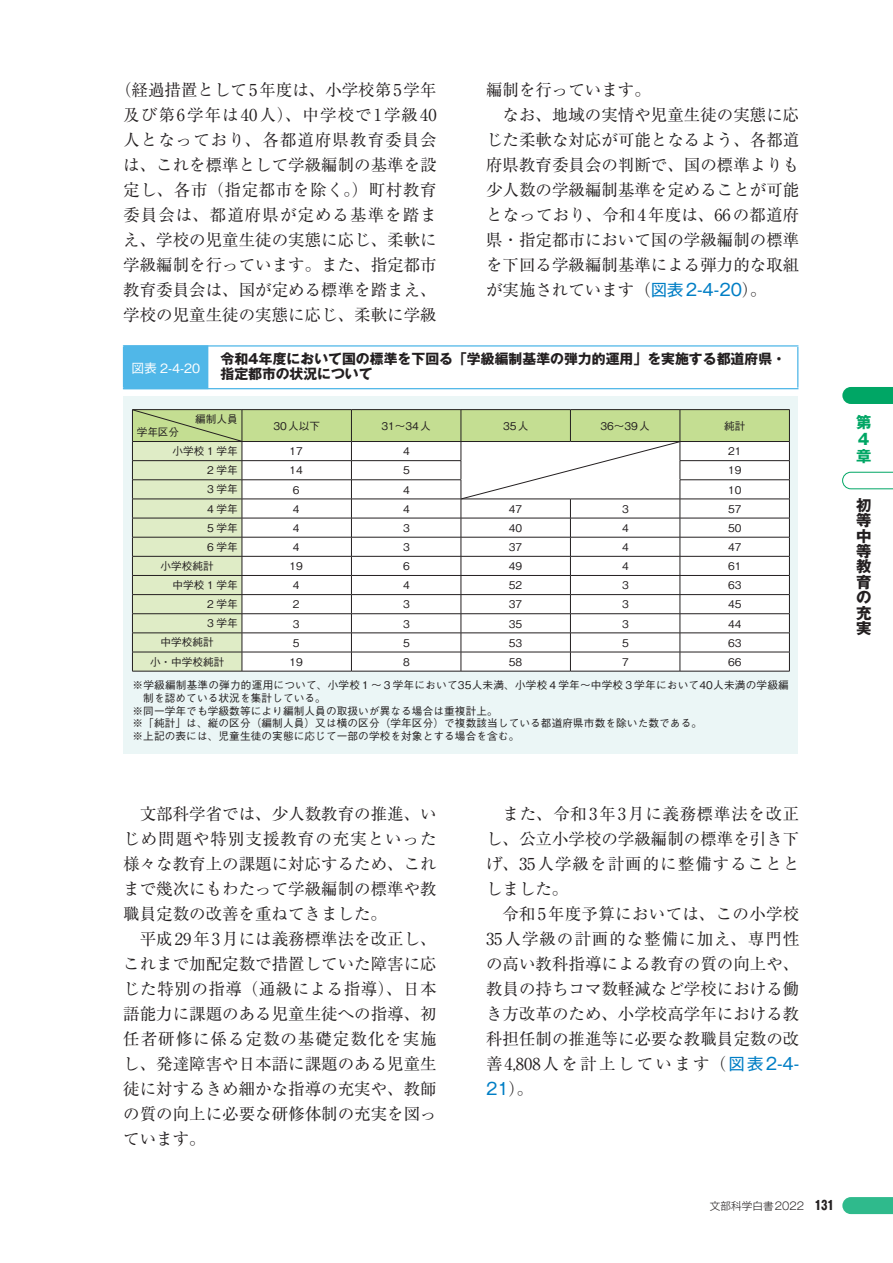
<style>
.page{position:relative;width:893px;height:1263px;background:#fff}
.page>*{position:absolute;margin:0;border:0;box-sizing:border-box;transform-origin:0 0}
.t1{font:16.5px/25px "Ryumin Pro";color:#231f20;text-align:justify}
.t2{font:16.5px "Gothic MB101 Pro";color:#007ec5}
.t3{font:700 15.45px/15.5px "Gothic MB101 Pro";color:#231f20;text-align:justify}
.t4{font:700 15.45px/17.4px "Gothic MB101 Pro";color:#00a665;text-align:justify}
.t5{font:700 13.8px/15.9px "Gothic MB101 Pro";letter-spacing:.005em;color:#231f20}
.t6{font:500 12.75px "Gothic BBB Pro";color:#fff}
.t7{font:500 10.65px/19.2px "Gothic BBB Pr 6 N";letter-spacing:.01em;color:#231f20;text-align:justify}
.t8{font:500 10.65px "Gothic BBB Pro";color:#231f20}
.t9{font:300 10.65px "Gothic MB101 Pro";color:#231f20}
.s1{font-family:"Gothic MB101 Pro";color:#007ec5}
.s2{font-family:"Ryumin Pro";color:#231f20}
.s3{font-weight:700;font-size:12.75px}
</style>
<div class="page">
<svg style="left:842px;top:387px;width:51px;height:17px"></svg>
<svg style="left:842px;top:472px;width:51px;height:17px"></svg>
<svg style="left:842px;top:1197px;width:51px;height:17px"></svg>
<hr style="left:123px;top:345px;width:675px;height:2px;background:#50b7e8">
<hr style="left:123px;top:347px;width:1px;height:41px;background:#50b7e8">
<hr style="left:797px;top:347px;width:1px;height:41px;background:#50b7e8">
<hr style="left:123px;top:388px;width:675px;height:1px;background:#50b7e8">
<div style="left:124px;top:345px;width:84px;height:44px;background:#50b7e8"></div>
<div style="left:124px;top:397px;width:674px;height:357px;background:#ebf6f6"></div>
<hr style="left:132px;top:409px;width:110px;height:1px;background:#231f20">
<hr style="left:242px;top:409px;width:109px;height:1px;background:#231f20">
<hr style="left:351px;top:409px;width:110px;height:1px;background:#231f20">
<hr style="left:461px;top:409px;width:109px;height:1px;background:#231f20">
<hr style="left:570px;top:409px;width:110px;height:1px;background:#231f20">
<hr style="left:680px;top:409px;width:110px;height:1px;background:#231f20">
<hr style="left:132px;top:671px;width:110px;height:1px;background:#231f20">
<hr style="left:242px;top:671px;width:109px;height:1px;background:#231f20">
<hr style="left:351px;top:671px;width:110px;height:1px;background:#231f20">
<hr style="left:461px;top:671px;width:109px;height:1px;background:#231f20">
<hr style="left:570px;top:671px;width:110px;height:1px;background:#231f20">
<hr style="left:680px;top:671px;width:110px;height:1px;background:#231f20">
<svg style="left:132px;top:410px;width:658px;height:261px;background:#e5e9dc"></svg>
<p class="t1" style="left:115px;top:76px;width:323px;text-align:center">（経過措置として5年度は、小学校第5学年及び第6学年は40人）、中学校で1学級40人となっており、各都道府県教育委員会は、これを標準として学級編制の基準を設定し、各市（指定都市を除く。）町村教育委員会は、都道府県が定める基準を踏まえ、学校の児童生徒の実態に応じ、柔軟に学級編制を行っています。また、指定都市教育委員会は、国が定める標準を踏まえ、学校の児童生徒の実態に応じ、柔軟に学級</p>
<p class="t1" style="left:486px;top:76px;width:166px">編制を行っています。</p>
<p class="t1" style="left:502px;top:101px;width:298px">なお、地域の実情や児童生徒の実態に応</p>
<p class="t1" style="left:486px;top:126px;width:315px">じた柔軟な対応が可能となるよう、各都道</p>
<p class="t1" style="left:486px;top:151px;width:315px">府県教育委員会の判断で、国の標準よりも</p>
<p class="t1" style="left:486px;top:176px;width:315px">少人数の学級編制基準を定めることが可能</p>
<p class="t1" style="left:486px;top:201px;width:315px">となっており、令和4年度は、66の都道府</p>
<p class="t1" style="left:486px;top:226px;width:315px">県・指定都市において国の学級編制の標準</p>
<p class="t1" style="left:486px;top:251px;width:315px">を下回る学級編制基準による弾力的な取組</p>
<p class="t1" style="left:486px;top:276px;width:282px">が実施されています（<span class="s1">図表2-4-20</span>）。</p>
<p class="t6" style="left:131px;top:358px;width:70px">図表 2-4-20</p>
<p class="t5" style="left:221px;top:349px;width:567px">令和4年度において国の標準を下回る「学級編制基準の弾力的運用」を実施する都道府県・指定都市の状況について</p>
<p class="t8" style="left:195px;top:411px;width:44px">編制人員</p>
<p class="t8" style="left:137px;top:423px;width:44px">学年区分</p>
<p class="t8" style="left:273px;top:417px;width:48px">30人以下</p>
<p class="t8" style="left:381px;top:417px;width:51px">31～34人</p>
<p class="t8" style="left:503px;top:417px;width:27px">35人</p>
<p class="t8" style="left:600px;top:417px;width:51px">36～39人</p>
<p class="t8" style="left:724px;top:417px;width:23px">純計</p>
<p class="t8" style="left:173px;top:443px;width:67px">小学校 1 学年</p>
<p class="t8" style="left:207px;top:462px;width:32px">2 学年</p>
<p class="t8" style="left:207px;top:481px;width:32px">3 学年</p>
<p class="t8" style="left:207px;top:500px;width:32px">4 学年</p>
<p class="t8" style="left:207px;top:519px;width:32px">5 学年</p>
<p class="t8" style="left:207px;top:538px;width:32px">6 学年</p>
<p class="t8" style="left:161px;top:557px;width:55px">小学校純計</p>
<p class="t8" style="left:173px;top:576px;width:67px">中学校 1 学年</p>
<p class="t8" style="left:207px;top:596px;width:32px">2 学年</p>
<p class="t8" style="left:207px;top:615px;width:32px">3 学年</p>
<p class="t8" style="left:161px;top:634px;width:55px">中学校純計</p>
<p class="t8" style="left:150px;top:653px;width:76px">小・中学校純計</p>
<p class="t7" style="left:289px;top:441px;width:15px;text-align:center">17<br>14<br>6<br>4<br>4<br>4<br>19<br>4<br>2<br>3<br>5<br>19</p>
<p class="t7" style="left:403px;top:441px;width:8px">4<br>5<br>4<br>4<br>3<br>3<br>6<br>4<br>3<br>3<br>5<br>8</p>
<p class="t7" style="left:728px;top:441px;width:15px">21<br>19<br>10<br>57<br>50<br>47<br>61<br>63<br>45<br>44<br>63<br>66</p>
<p class="t7" style="left:509px;top:498px;width:15px">47<br>40<br>37<br>49<br>52<br>37<br>35<br>53<br>58</p>
<p class="t7" style="left:622px;top:498px;width:8px">3<br>4<br>4<br>4<br>3<br>3<br>3<br>5<br>7</p>
<p class="t7" style="left:133px;top:678px;width:658px;line-height:12.8px;text-align:left">※学級編制基準の弾力的運用について、小学校１～３学年において35人未満、小学校４学年～中学校３学年において40人未満の学級編　制を認めている状況を集計している。<br>※同一学年でも学級数等により編制人員の取扱いが異なる場合は重複計上。<br>※「純計」は、縦の区分（編制人員）又は横の区分（学年区分）で複数該当している都道府県市数を除いた数である。<br>※上記の表には、児童生徒の実態に応じて一部の学校を対象とする場合を含む。</p>
<p class="t4" style="left:856px;top:411px;width:16px">第4章</p>
<p class="t3" style="left:856px;top:495px;width:17px">初等中等教育の充実</p>
<p class="t1" style="left:123px;top:800px;width:315px;text-indent:16px">文部科学省では、少人数教育の推進、いじめ問題や特別支援教育の充実といった様々な教育上の課題に対応するため、これまで幾次にもわたって学級編制の標準や教職員定数の改善を重ねてきました。</p>
<p class="t1" style="left:123px;top:925px;width:315px;text-indent:16px">平成29年3月には義務標準法を改正し、これまで加配定数で措置していた障害に応じた特別の指導（通級による指導）、日本語能力に課題のある児童生徒への指導、初任者研修に係る定数の基礎定数化を実施し、発達障害や日本語に課題のある児童生徒に対するきめ細かな指導の充実や、教師の質の向上に必要な研修体制の充実を図っています。</p>
<p class="t1" style="left:486px;top:800px;width:315px;text-indent:16px">また、令和3年3月に義務標準法を改正し、公立小学校の学級編制の標準を引き下げ、35人学級を計画的に整備することとしました。</p>
<p class="t1" style="left:486px;top:900px;width:315px;text-indent:16px">令和5年度予算においては、この小学校35人学級の計画的な整備に加え、専門性の高い教科指導による教育の質の向上や、教員の持ちコマ数軽減など学校における働き方改革のため、小学校高学年における教科担任制の推進等に必要な教職員定数の改善4,808人を計上しています（<span class="s1">図表2-4-</span></p>
<p class="t2" style="left:486px;top:1075px;width:49px">21<span class="s2">）。</span></p>
<p class="t9" style="left:710px;top:1197px;width:125px">文部科学白書2022　<span class="s3">131</span></p>
</div>
